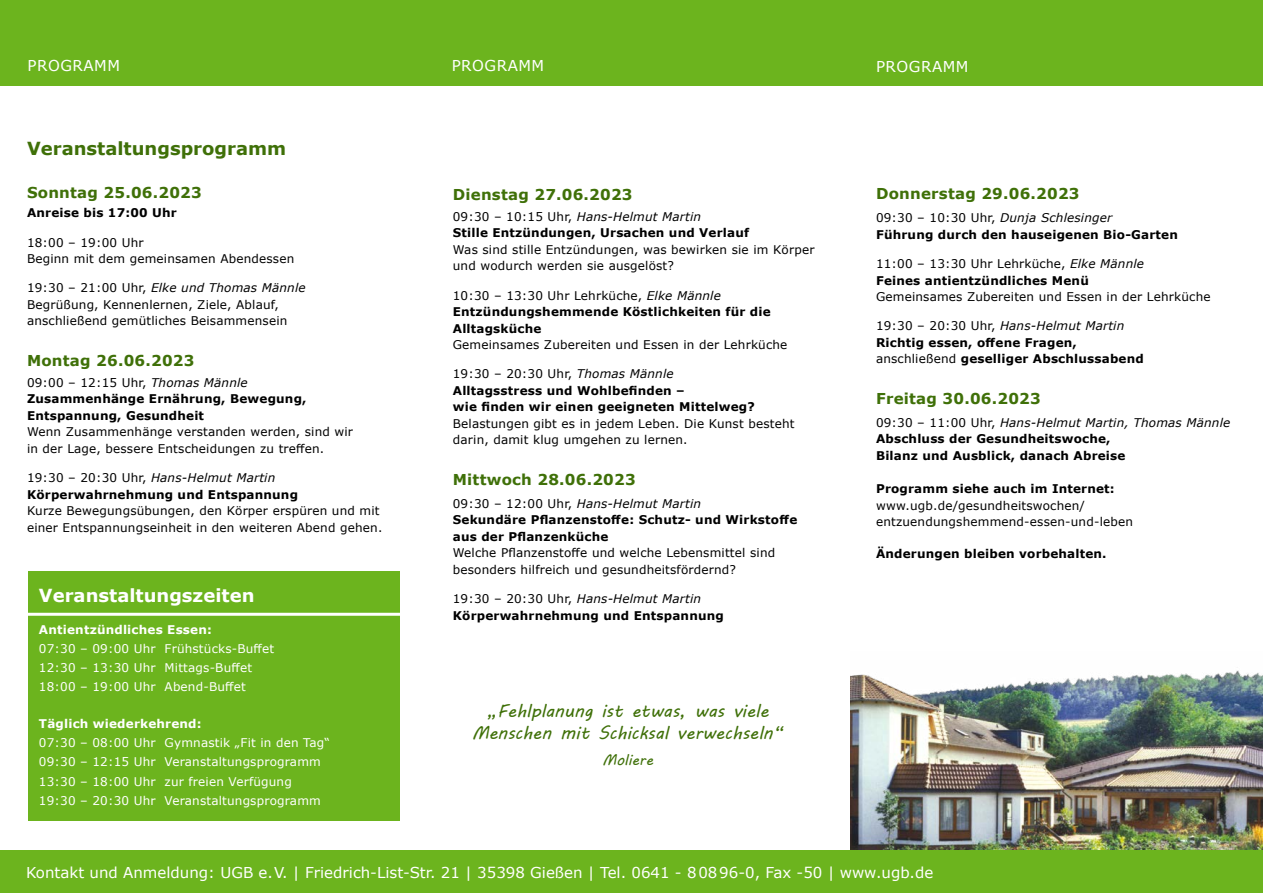
<style>
.page{position:relative;width:1263px;height:893px;background:#fff}
.page>*{position:absolute;margin:0;border:0;box-sizing:border-box;transform-origin:0 0}
.t1{font:18px/22.5px "MV Boli";color:#3f7008;text-align:center}
.t2{font:700 18px "Verdana";color:#3f7008}
.t3{font:700 18px "Verdana";color:#fff}
.t4{font:700 15px "Verdana";letter-spacing:.015em;color:#3f7008}
.t5{font:15px "Verdana";color:#fff}
.t6{font:15px "Verdana";letter-spacing:.035em;color:#fff}
.t7{font:15px "MV Boli";color:#3f7008}
.t8{font:700 12px/16.5px "Verdana";letter-spacing:.015em;color:#000}
.t9{font:12px/16.5px "Verdana";letter-spacing:.015em;color:#000}
.t10{font:12px/19.2px "Verdana";letter-spacing:.015em;color:#fff}
.t11{font:700 12px "Verdana";letter-spacing:.015em;color:#fff}
.s1{font-style:italic}
.s2{font-weight:400}
.s3{font-weight:400;font-style:italic}
</style>
<div class="page">
<img style="left:850px;top:670px;width:413px;height:180px">
<div style="left:0;top:0;width:1263px;height:85px;background:#6cb41e"></div>
<div style="left:0;top:850px;width:1263px;height:43px;background:#6cb41e"></div>
<div style="left:28px;top:571px;width:372px;height:249px;background:#6cb41e"></div>
<hr style="left:0;top:613px;width:416px;height:3px;background:#fff">
<p class="t6" style="left:27px;top:56px;width:94px">PROGRAMM</p>
<p class="t6" style="left:452px;top:56px;width:94px">PROGRAMM</p>
<p class="t6" style="left:876px;top:57px;width:94px">PROGRAMM</p>
<h1 class="t2" style="left:27px;top:136px;width:261px">Veranstaltungsprogramm</h1>
<p class="t4" style="left:27px;top:182px;width:176px">Sonntag 25.06.2023</p>
<p class="t8" style="left:27px;top:205px;width:151px">Anreise bis 17:00 Uhr</p>
<p class="t9" style="left:27px;top:234px;width:269px">18:00 – 19:00 Uhr<br>Beginn mit dem gemeinsamen Abendessen</p>
<p class="t9" style="left:27px;top:280px;width:280px">19:30 – 21:00 Uhr, <span class="s1">Elke und Thomas Männle<br></span>Begrüßung, Kennenlernen, Ziele, Ablauf, anschließend gemütliches Beisammensein</p>
<p class="t4" style="left:27px;top:350px;width:169px">Montag 26.06.2023</p>
<p class="t8" style="left:27px;top:374px;width:281px"><span class="s2">09:00 – 12:15 Uhr,</span> <span class="s3">Thomas Männle<br></span>Zusammenhänge Ernährung, Bewegung,<br>Entspannung, Gesundheit</p>
<p class="t9" style="left:27px;top:423px;width:328px">Wenn Zusammenhänge verstanden werden, sind wir in der Lage, bessere Entscheidungen zu treffen.</p>
<p class="t8" style="left:27px;top:469px;width:273px"><span class="s2">19:30 – 20:30 Uhr,</span> <span class="s3">Hans-Helmut Martin<br></span>Körperwahrnehmung und Entspannung</p>
<p class="t9" style="left:27px;top:502px;width:357px">Kurze Bewegungsübungen, den Körper erspüren und mit einer Entspannungseinheit in den weiteren Abend gehen.</p>
<h1 class="t3" style="left:39px;top:582px;width:217px">Veranstaltungszeiten</h1>
<p class="t11" style="left:39px;top:621px;width:174px">Antientzündliches Essen:</p>
<p class="t10" style="left:39px;top:639px;width:237px">07:30 – 09:00 Uhr Frühstücks-Buffet<br>12:30 – 13:30 Uhr Mittags-Buffet<br>18:00 – 19:00 Uhr Abend-Buffet</p>
<p class="t11" style="left:39px;top:715px;width:164px">Täglich wiederkehrend:</p>
<p class="t10" style="left:39px;top:733px;width:292px">07:30 – 08:00 Uhr Gymnastik „Fit in den Tag“ 09:30 – 12:15 Uhr Veranstaltungsprogramm 13:30 – 18:00 Uhr zur freien Verfügung 19:30 – 20:30 Uhr Veranstaltungsprogramm</p>
<p class="t4" style="left:453px;top:184px;width:181px">Dienstag 27.06.2023</p>
<p class="t8" style="left:453px;top:208px;width:298px"><span class="s2">09:30 – 10:15 Uhr,</span> <span class="s3">Hans-Helmut Martin<br></span>Stille Entzündungen, Ursachen und Verlauf</p>
<p class="t9" style="left:453px;top:241px;width:363px">Was sind stille Entzündungen, was bewirken sie im Körper und wodurch werden sie ausgelöst?</p>
<p class="t8" style="left:453px;top:287px;width:319px"><span class="s2">10:30 – 13:30 Uhr Lehrküche,</span> <span class="s3">Elke Männle<br></span>Entzündungshemmende Köstlichkeiten für die<br>Alltagsküche</p>
<p class="t9" style="left:453px;top:336px;width:336px">Gemeinsames Zubereiten und Essen in der Lehrküche</p>
<p class="t8" style="left:453px;top:365px;width:303px"><span class="s2">19:30 – 20:30 Uhr,</span> <span class="s3">Thomas Männle<br></span>Alltagsstress und Wohlbefinden –<br>wie finden wir einen geeigneten Mittelweg?</p>
<p class="t9" style="left:453px;top:415px;width:343px">Belastungen gibt es in jedem Leben. Die Kunst besteht darin, damit klug umgehen zu lernen.</p>
<p class="t4" style="left:453px;top:469px;width:184px">Mittwoch 28.06.2023</p>
<p class="t8" style="left:453px;top:495px;width:346px"><span class="s2">09:30 – 12:00 Uhr,</span> <span class="s3">Hans-Helmut Martin<br></span>Sekundäre Pflanzenstoffe: Schutz- und Wirkstoffe aus der Pflanzenküche</p>
<p class="t9" style="left:453px;top:544px;width:324px">Welche Pflanzenstoffe und welche Lebensmittel sind besonders hilfreich und gesundheitsfördernd?</p>
<p class="t8" style="left:453px;top:590px;width:273px"><span class="s2">19:30 – 20:30 Uhr,</span> <span class="s3">Hans-Helmut Martin<br></span>Körperwahrnehmung und Entspannung</p>
<h1 class="t1" style="left:472px;top:699px;width:313px">„Fehlplanung ist etwas, was viele<br>Menschen mit Schicksal verwechseln“</h1>
<p class="t7" style="left:602px;top:750px;width:52px">Moliere</p>
<p class="t4" style="left:876px;top:183px;width:205px">Donnerstag 29.06.2023</p>
<p class="t8" style="left:876px;top:209px;width:303px"><span class="s2">09:30 – 10:30 Uhr,</span> <span class="s3">Dunja Schlesinger<br></span>Führung durch den hauseigenen Bio-Garten</p>
<p class="t8" style="left:876px;top:255px;width:270px"><span class="s2">11:00 – 13:30 Uhr Lehrküche,</span> <span class="s3">Elke Männle<br></span>Feines antientzündliches Menü</p>
<p class="t9" style="left:876px;top:288px;width:336px">Gemeinsames Zubereiten und Essen in der Lehrküche</p>
<p class="t8" style="left:876px;top:317px;width:269px"><span class="s2">19:30 – 20:30 Uhr,</span> <span class="s3">Hans-Helmut Martin<br></span>Richtig essen, offene Fragen, <span class="s2">anschließend</span> geselliger Abschlussabend</p>
<p class="t4" style="left:876px;top:388px;width:166px">Freitag 30.06.2023</p>
<p class="t8" style="left:876px;top:414px;width:356px"><span class="s2">09:30 – 11:00 Uhr,</span> <span class="s3">Hans-Helmut Martin, Thomas Männle<br></span>Abschluss der Gesundheitswoche,<br>Bilanz und Ausblick, danach Abreise</p>
<p class="t8" style="left:876px;top:480px;width:240px">Programm siehe auch im Internet:</p>
<p class="t9" style="left:876px;top:497px;width:259px">www.ugb.de/gesundheitswochen/ entzuendungshemmend-essen-und-leben</p>
<p class="t8" style="left:876px;top:545px;width:232px">Änderungen bleiben vorbehalten.</p>
<p class="t5" style="left:26px;top:862px;width:909px">Kontakt und Anmeldung: UGB e.V. | Friedrich-List-Str. 21 | 35398 Gießen | Tel. 0641 - 80896-0, Fax -50 | www.ugb.de</p>
</div>
